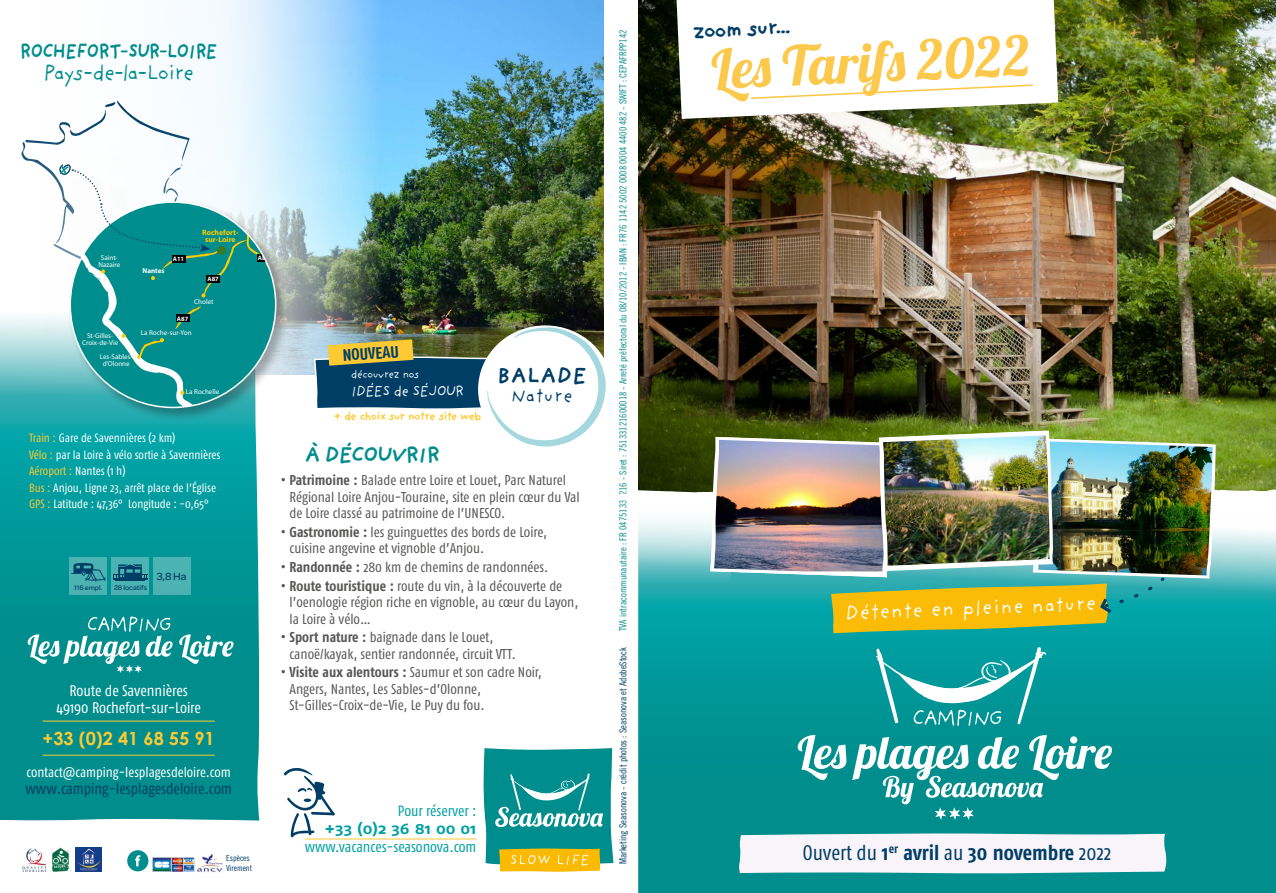
<style>
.page{position:relative;width:1276px;height:893px;background:#fff}
.page>*{position:absolute;margin:0;border:0;box-sizing:border-box;transform-origin:0 0}
.t1{font:54.9px "Lobster 1.4";color:#fcc94d}
.t2{font:700 22.95px "Providence Sans";color:#003e66}
.t3{font:22.5px "Providence Sans";letter-spacing:-.08em;color:#008d8d}
.t4{font:700 22.5px "Providence Sans";letter-spacing:-.08em;color:#008d8d}
.t5{font:700 22.5px "Providence Sans";color:#003e66}
.t6{font:700 21px "Fago Co";letter-spacing:-.005em;color:#003e66}
.t7{font:21px "Providence Sans";color:#fff}
.t8{font:700 21px "Providence Sans";letter-spacing:-.08em;color:#008d8d;scale:.9 1}
.t9{font:19.2px "Providence Sans";color:#003e66}
.t10{font:700 18.15px "Century Gothic";color:#feca33}
.t11{font:700 16.5px "Fago Co";color:#003e66}
.t12{font:15.3px/16.8px "Fago Co";letter-spacing:-.005em;color:#fff;text-align:center}
.t13{font:15.3px "Fago Co";color:#003e66}
.t14{font:15.15px "Providence Sans";letter-spacing:-.08em;color:#fff}
.t15{font:15px "Fago Co";color:#00a0a2}
.t16{font:700 15px "Fago Ex";color:#00a0a2}
.t17{font:14.25px/16.5px "Fago Co";color:#575756}
.t18{font:13.95px "Fago Co";color:#fff}
.t19{font:12px/16.5px "Fago Co";color:#fff}
.t20{font:700 12px "Providence Sans";letter-spacing:-.08em;color:#feca33}
.t21{font:11.7px "Providence Sans";letter-spacing:-.08em;color:#fff}
.t22{font:500 11.1px "Omnes";color:#003e66}
.t23{font:9.75px "Trade Gothic Cond Eighteen";color:#008d8c}
.t24{font:9.75px "Trade Gothic Cond Eighteen";color:#003e66}
.t25{font:8.4px/9.6px "Trade Gothic Cond Eighteen";color:#003e66}
.t26{font:700 7.65px/7.1px "Myriad Pro";color:#fc0;text-align:center}
.t27{font:500 7.35px "Omnes";color:#003e66}
.t28{font:7.05px/7.1px "Myriad Pro";color:#fff;text-align:center}
.t29{font:500 7.05px "Omnes";color:#003e66}
.t30{font:700 7.05px "Myriad Pro";color:#fff}
.t31{font:700 6.45px "Myriad Pro";color:#fff}
.s1{color:#feca33}
.s2{font-weight:700}
.s3{font-weight:400}
</style>
<div class="page">
<svg style="left:284px;top:768px;width:51px;height:71px"></svg>
<img style="left:395px;top:0;width:209px;height:326px">
<img style="left:21px;top:0;width:374px;height:375px">
<svg style="left:0;top:311px;width:260px;height:510px;background:#079797"></svg>
<div style="left:68px;top:199px;width:222px;height:223px;background:#000;opacity:.3"></div>
<div style="left:12px;top:34px;width:213px;height:62px;background:#fff"></div>
<hr style="left:43px;top:755px;width:172px;height:1px;background:#feca33">
<hr style="left:43px;top:721px;width:172px;height:1px;background:#feca33">
<hr style="left:305px;top:839px;width:171px;height:1px;background:#feca33">
<svg style="left:22px;top:101px;width:254px;height:306px"></svg>
<div style="left:70px;top:557px;width:37px;height:37px;background:#4cb2b3"></div>
<svg style="left:71px;top:563px;width:34px;height:19px"></svg>
<div style="left:112px;top:557px;width:37px;height:37px;background:#4cb2b3"></div>
<svg style="left:113px;top:564px;width:34px;height:15px"></svg>
<hr style="left:115px;top:579px;width:30px;height:2px;background:#003e66">
<div style="left:153px;top:557px;width:37px;height:38px;background:#4cb3b3"></div>
<svg style="left:28px;top:617px;width:145px;height:56px;background:#37a6a5"></svg>
<svg style="left:179px;top:634px;width:54px;height:30px"></svg>
<svg style="left:483px;top:748px;width:130px;height:124px;background:#46a38b"></svg>
<div style="left:638px;top:633px;width:638px;height:260px;background:#008d8c"></div>
<img style="left:638px;top:0;width:638px;height:326px">
<svg style="left:736px;top:833px;width:431px;height:41px"></svg>
<svg style="left:676px;top:0;width:382px;height:119px"></svg>
<div style="left:641px;top:541px;width:635px;height:158px;background:#009b9e"></div>
<img style="left:313px;top:326px;width:963px;height:307px">
<svg style="left:876px;top:647px;width:170px;height:79px"></svg>
<svg style="left:797px;top:735px;width:49px;height:45px"></svg>
<svg style="left:852px;top:735px;width:260px;height:85px"></svg>
<img style="left:152px;top:857px;width:42px;height:14px">
<img style="left:196px;top:853px;width:27px;height:19px">
<div style="left:127px;top:850px;width:21px;height:21px;background:#008d8d;border-radius:50%"></div>
<svg style="left:135px;top:855px;width:5px;height:11px"></svg>
<img style="left:22px;top:848px;width:23px;height:23px">
<img style="left:52px;top:847px;width:18px;height:25px">
<img style="left:76px;top:848px;width:25px;height:23px">
<h3 class="t8" style="left:19px;top:38px;width:222px">ROCHEFORT-SUR-LOIRE</h3>
<h3 class="t3" style="left:43px;top:59px;width:153px">Pays-de-la-Loire</h3>
<p class="t28" style="left:98px;top:254px;width:23px">Saint-<br>Nazaire</p>
<p class="t28" style="left:82px;top:332px;width:38px">St-Gilles-<br>Croix-de-Vie</p>
<p class="t28" style="left:100px;top:353px;width:34px">Les-Sables&shy;d’Olonne</p>
<p class="t30" style="left:143px;top:266px;width:24px">Nantes</p>
<p class="t31" style="left:173px;top:255px;width:13px">A11</p>
<p class="t26" style="left:202px;top:229px;width:38px">Rochefort&shy;sur-Loire</p>
<p class="t31" style="left:207px;top:274px;width:13px">A87</p>
<p class="t28" style="left:194px;top:298px;width:21px">Cholet</p>
<p class="t31" style="left:177px;top:314px;width:13px">A87</p>
<p class="t28" style="left:141px;top:329px;width:52px">La Roche-sur-Yon</p>
<p class="t28" style="left:186px;top:388px;width:35px">La Rochelle</p>
<p class="t19" style="left:29px;top:429px;width:193px"><span class="s1">Train :</span> Gare de Savennières (2 km)<br><span class="s1">Vélo :</span> par la Loire à vélo sortie à Savennières <span class="s1">Aéroport :</span> Nantes (1 h)<br><span class="s1">Bus :</span> Anjou, Ligne 23, arrêt place de l’Église <span class="s1">GPS :</span> Latitude : 47,36° Longitude : -0,65°</p>
<p class="t31" style="left:258px;top:254px;width:13px">A85</p>
<p class="t29" style="left:74px;top:583px;width:29px">116 empl.</p>
<p class="t27" style="left:114px;top:583px;width:35px">28 locatifs</p>
<p class="t22" style="left:157px;top:570px;width:31px">3,8 Ha</p>
<p class="t12" style="left:56px;top:682px;width:146px">Route de Savennières<br>49190 Rochefort-sur-Loire</p>
<p class="t10" style="left:43px;top:724px;width:174px">+33 (0)2 41 68 55 91</p>
<p class="t18" style="left:26px;top:764px;width:206px">contact@camping-lesplagesdeloire.com</p>
<p class="t13" style="left:25px;top:780px;width:208px">www.camping-lesplagesdeloire.com</p>
<p class="t25" style="left:226px;top:854px;width:27px">Espèces<br>Virement</p>
<p class="t11" style="left:342px;top:346px;width:58px;rotate:-4deg">NOUVEAU</p>
<p class="t21" style="left:351px;top:367px;width:70px">découvrez nos</p>
<p class="t14" style="left:351px;top:382px;width:115px">IDÉES de SÉJOUR</p>
<p class="t20" style="left:334px;top:408px;width:149px">+ de choix sur notre site web</p>
<h2 class="t2" style="left:497px;top:361px;width:92px">BALADE</h2>
<h3 class="t9" style="left:511px;top:384px;width:64px">Nature</h3>
<h3 class="t4" style="left:304px;top:441px;width:137px">À DÉCOUVRIR</h3>
<p class="t17" style="left:289px;top:472px;width:292px;text-indent:-9px"><span class="s2">• Patrimoine :</span> Balade entre Loire et Louet, Parc Naturel<br>Régional Loire Anjou-Touraine, site en plein cœur du Val de Loire classé au patrimoine de l’UNESCO.</p>
<p class="t17" style="left:289px;top:523px;width:259px;text-indent:-9px"><span class="s2">• Gastronomie :</span> les guinguettes des bords de Loire, cuisine angevine et vignoble d’Anjou.</p>
<p class="t17" style="left:281px;top:559px;width:269px"><span class="s2">• Randonnée :</span> 280 km de chemins de randonnées.</p>
<p class="t17" style="left:289px;top:577px;width:290px;text-indent:-9px"><span class="s2">• Route touristique :</span> route du vin, à la découverte de l’oenologie région riche en vignoble, au cœur du Layon, la Loire à vélo…</p>
<p class="t17" style="left:289px;top:629px;width:228px;text-indent:-9px"><span class="s2">• Sport nature :</span> baignade dans le Louet, canoë/kayak, sentier randonnée, circuit VTT.</p>
<p class="t17" style="left:289px;top:664px;width:254px;text-indent:-9px"><span class="s2">• Visite aux alentours :</span> Saumur et son cadre Noir,<br>Angers, Nantes, Les Sables-d’Olonne,<br>St-Gilles-Croix-de-Vie, Le Puy du fou.</p>
<p class="t15" style="left:398px;top:802px;width:80px">Pour réserver :</p>
<p class="t16" style="left:324px;top:819px;width:153px">+33 (0)2 36 81 00 01</p>
<p class="t15" style="left:305px;top:838px;width:173px">www.vacances-seasonova.com</p>
<p class="t23" style="left:617px;top:631px;width:603px;rotate:-90deg">TVA intracommunautaire : FR 04751331216 - Siret : 75133121600018 - Arreté préfectoral du 08/10/2012 - IBAN : FR76 1142 5002 0008 0004 4400 482 - SWIFT : CEPAFRPP142</p>
<p class="t24" style="left:617px;top:864px;width:219px;rotate:-90deg">Marketing Seasonova - crédit photos : Seasonova et AdobeStock</p>
<h3 class="t5" style="left:692px;top:18px;width:100px;rotate:-3deg">zoom sur...</h3>
<h1 class="t1" style="left:710px;top:33px;width:320px;rotate:-2deg">Les Tarifs 2022</h1>
<h3 class="t7" style="left:844px;top:600px;width:253px;rotate:-2deg">Détente en pleine nature</h3>
<h3 class="t6" style="left:803px;top:840px;width:310px"><span class="s3">Ouvert du</span> 1<sup>er</sup> avril <span class="s3">au</span> 30 novembre <span class="s3">2022</span></h3>
</div>
